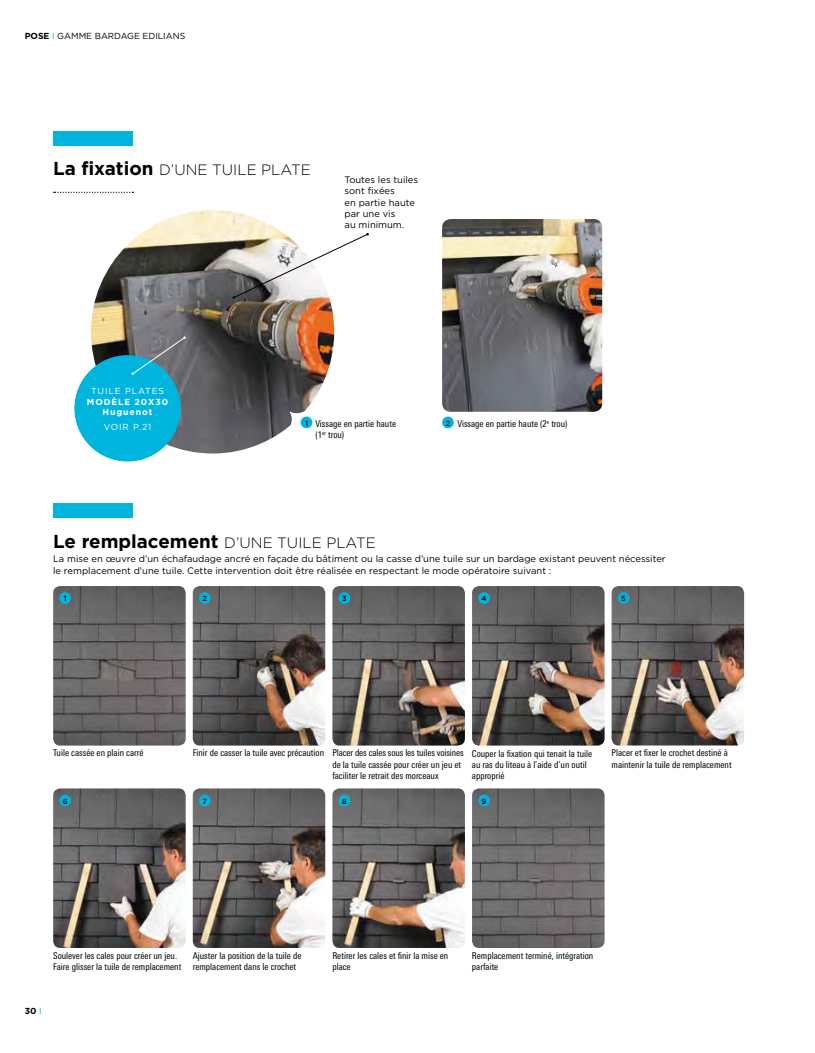
<style>
.page{position:relative;width:815px;height:1053px;background:#fff}
.page>*{position:absolute;margin:0;border:0;box-sizing:border-box;transform-origin:0 0}
.t1{font:300 15px "Gotham HTF";color:#000}
.t2{font:condensed 9.38px/11.2px "Linotype Univers";color:#000}
.t3{font:9.38px/11.2px "Gotham HTF";color:#000}
.t4{font:8.75px "Gotham HTF";color:#000}
.t5{font:8.75px "Gotham HTF";letter-spacing:.1em;color:#fff}
.t6{font:700 8.75px/10.5px "Gotham HTF";letter-spacing:.1em;color:#fff;text-align:center}
.t7{font:700 8.75px "Gotham HTF";color:#000}
.t8{font:500 7.5px "Gotham HTF";color:#000}
.s1{font-weight:700}
.s2{color:#00b5dd}
.s3{font-weight:700;font-size:18.75px}
.s4{font-family:"Gotham HTF";font-weight:500;font-stretch:normal;font-size:7.5px}
.s5{font-weight:400;color:#00b5dd}
</style>
<div class="page">
<img style="left:193px;top:788px;width:132px;height:159px">
<img style="left:332px;top:788px;width:133px;height:159px">
<img style="left:472px;top:788px;width:133px;height:159px">
<img style="left:53px;top:788px;width:133px;height:159px">
<img style="left:193px;top:586px;width:132px;height:159px">
<img style="left:53px;top:586px;width:133px;height:159px">
<img style="left:332px;top:586px;width:133px;height:159px">
<img style="left:472px;top:586px;width:133px;height:159px">
<img style="left:612px;top:586px;width:132px;height:159px">
<div style="left:59px;top:592px;width:12px;height:12px;background:#00b5dd;border-radius:50%"></div>
<div style="left:199px;top:592px;width:12px;height:12px;background:#00b5dd;border-radius:50%"></div>
<div style="left:339px;top:592px;width:11px;height:12px;background:#00b5dd;border-radius:50%"></div>
<div style="left:478px;top:592px;width:12px;height:12px;background:#00b5dd;border-radius:50%"></div>
<div style="left:618px;top:592px;width:11px;height:12px;background:#00b5dd;border-radius:50%"></div>
<div style="left:59px;top:794px;width:12px;height:12px;background:#00b5dd;border-radius:50%"></div>
<div style="left:199px;top:794px;width:12px;height:12px;background:#00b5dd;border-radius:50%"></div>
<div style="left:339px;top:794px;width:11px;height:12px;background:#00b5dd;border-radius:50%"></div>
<div style="left:478px;top:794px;width:12px;height:12px;background:#00b5dd;border-radius:50%"></div>
<svg style="left:54px;top:192px;width:79px;height:1px"></svg>
<div style="left:53px;top:131px;width:80px;height:14px;background:#00b5dd"></div>
<div style="left:53px;top:503px;width:80px;height:15px;background:#00b5dd"></div>
<img style="left:91px;top:210px;width:243px;height:243px;border-radius:122px">
<div style="left:74px;top:355px;width:107px;height:106px;background:#00b5dd;border-radius:50%"></div>
<svg style="left:132px;top:336px;width:54px;height:39px"></svg>
<svg style="left:232px;top:233px;width:137px;height:66px"></svg>
<svg style="left:288px;top:408px;width:25px;height:21px"></svg>
<div style="left:301px;top:416px;width:11px;height:12px;background:#00b5dd;border-radius:50%"></div>
<img style="left:442px;top:219px;width:160px;height:193px">
<div style="left:442px;top:416px;width:12px;height:12px;background:#00b5dd;border-radius:50%"></div>
<p class="t4" style="left:25px;top:31px;width:162px"><span class="s1">POSE</span> <span class="s2">I</span> GAMME BARDAGE EDILIANS</p>
<h1 class="t1" style="left:53px;top:161px;width:259px"><span class="s3">La fixation</span> D’UNE TUILE PLATE</h1>
<p class="t3" style="left:345px;top:174px;width:75px">Toutes les tuiles sont fixées<br>en partie haute par une vis<br>au minimum.</p>
<p class="t5" style="left:91px;top:386px;width:74px">TUILE PLATES</p>
<p class="t6" style="left:87px;top:396px;width:83px">MODÈLE 20X30<br>Huguenot</p>
<p class="t5" style="left:104px;top:421px;width:49px">VOIR P.21</p>
<p class="t2" style="left:315px;top:418px;width:82px;text-indent:-10px"><span class="s4">1</span> Vissage en partie haute (1<sup>er</sup> trou)</p>
<p class="t2" style="left:457px;top:418px;width:111px">Vissage en partie haute (2<sup>e</sup> trou)</p>
<p class="t8" style="left:446px;top:418px;width:6px">2</p>
<h1 class="t1" style="left:53px;top:534px;width:324px"><span class="s3">Le remplacement</span> D’UNE TUILE PLATE</h1>
<p class="t3" style="left:53px;top:553px;width:614px">La mise en œuvre d’un échafaudage ancré en façade du bâtiment ou la casse d’une tuile sur un bardage existant peuvent nécessiter le remplacement d’une tuile. Cette intervention doit être réalisée en respectant le mode opératoire suivant :</p>
<p class="t8" style="left:64px;top:594px;width:4px">1</p>
<p class="t8" style="left:203px;top:594px;width:6px">2</p>
<p class="t8" style="left:342px;top:594px;width:6px">3</p>
<p class="t8" style="left:482px;top:594px;width:7px">4</p>
<p class="t8" style="left:621px;top:594px;width:6px">5</p>
<p class="t2" style="left:53px;top:747px;width:92px">Tuile cassée en plain carré</p>
<p class="t2" style="left:332px;top:747px;width:133px;text-indent:-140px">Finir de casser la tuile avec précaution Placer des cales sous les tuiles voisines de la tuile cassée pour créer un jeu et faciliter le retrait des morceaux</p>
<p class="t2" style="left:472px;top:747px;width:122px">Couper la fixation qui tenait la tuile au ras du liteau à l’aide d’un outil approprié</p>
<p class="t2" style="left:612px;top:747px;width:122px">Placer et fixer le crochet destiné à maintenir la tuile de remplacement</p>
<p class="t8" style="left:63px;top:796px;width:6px">6</p>
<p class="t8" style="left:203px;top:796px;width:6px">7</p>
<p class="t8" style="left:342px;top:796px;width:6px">8</p>
<p class="t8" style="left:482px;top:796px;width:6px">9</p>
<p class="t2" style="left:53px;top:949px;width:130px">Soulever les cales pour créer un jeu.<br>Faire glisser la tuile de remplacement</p>
<p class="t2" style="left:193px;top:949px;width:110px">Ajuster la position de la tuile de remplacement dans le crochet</p>
<p class="t2" style="left:332px;top:949px;width:117px">Retirer les cales et finir la mise en place</p>
<p class="t2" style="left:472px;top:949px;width:123px">Remplacement terminé, intégration parfaite</p>
<p class="t7" style="left:25px;top:1005px;width:18px">30 <span class="s5">I</span></p>
</div>
